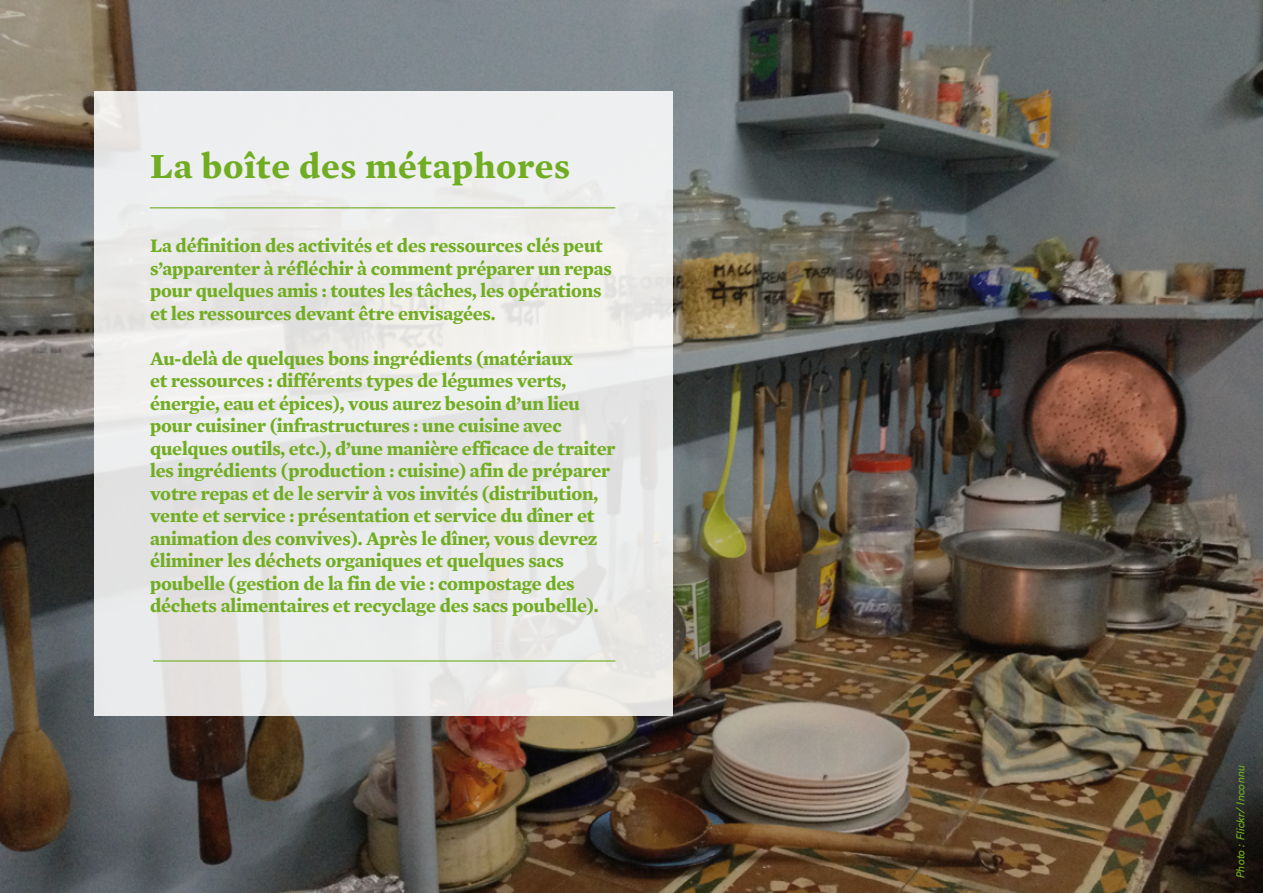
<style>
.page{position:relative;width:1263px;height:893px;background:#fff}
.page>*{position:absolute;margin:0;border:0;box-sizing:border-box;transform-origin:0 0}
.t1{font:700 36px "Mercury Text G1";letter-spacing:.02em;color:#71ad22}
.t2{font:700 19.5px/22.5px "Mercury Text G1";letter-spacing:-.01em;color:#71ad22}
.t3{font:italic 11.25px "Circular Std";color:#71ad22}
</style>
<div class="page">
<img style="left:0;top:0;width:1263px;height:893px">
<div style="left:94px;top:91px;width:579px;height:625px;background:#ebeceb"></div>
<hr style="left:150px;top:207px;width:465px;height:1px;background:#71ad22">
<hr style="left:153px;top:660px;width:462px;height:2px;background:#71ad22">
<h1 class="t1" style="left:150px;top:143px;width:422px">La boîte des métaphores</h1>
<p class="t2" style="left:150px;top:234px;width:463px">La définition des activités et des ressources clés peut s’apparenter à réfléchir à comment préparer un repas pour quelques amis : toutes les tâches, les opérations et les ressources devant être envisagées.</p>
<p class="t2" style="left:150px;top:347px;width:467px">Au-delà de quelques bons ingrédients (matériaux<br>et ressources : différents types de légumes verts, énergie, eau et épices), vous aurez besoin d’un lieu pour cuisiner (infrastructures : une cuisine avec quelques outils, etc.), d’une manière efficace de traiter les ingrédients (production : cuisine) afin de préparer votre repas et de le servir à vos invités (distribution, vente et service : présentation et service du dîner et animation des convives). Après le dîner, vous devrez éliminer les déchets organiques et quelques sacs poubelle (gestion de la fin de vie : compostage des déchets alimentaires et recyclage des sacs poubelle).</p>
<p class="t3" style="left:1234px;top:878px;width:115px;rotate:-90deg">Photo : Flickr/ Inconnu</p>
</div>
